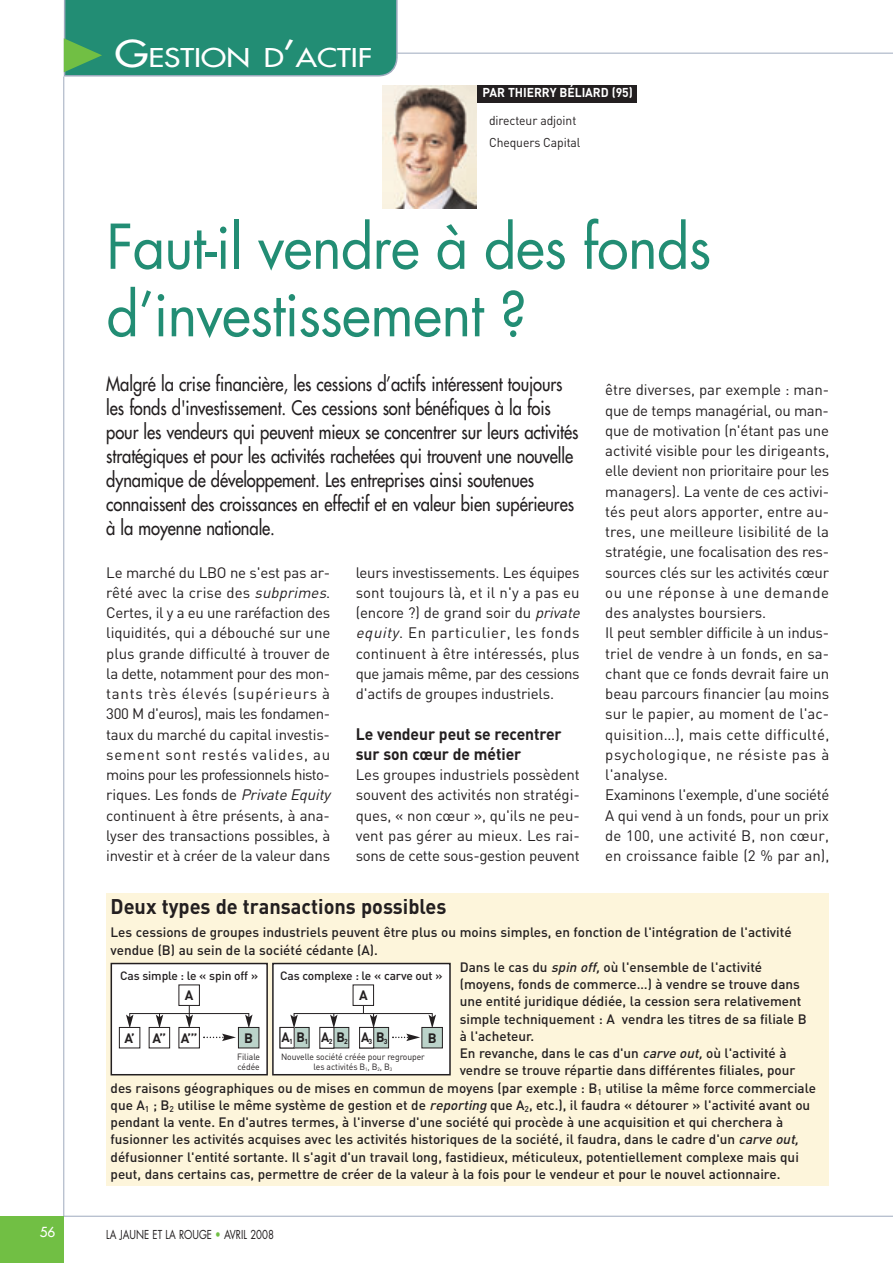
<style>
.page{position:relative;width:893px;height:1263px;background:#fff}
.page>*{position:absolute;margin:0;border:0;box-sizing:border-box;transform-origin:0 0}
.t1{font:60px/67.5px "Futura";letter-spacing:-.02em;color:#228d74;scale:.95 1}
.t2{font:25.2px "Futura";color:#fff;scale:1.2 1}
.t3{font:700 21px "DIN";color:#231f20;scale:.95 1}
.t4{font:19.5px/24px "Futura";letter-spacing:-.005em;color:#231f20;scale:.85 1}
.t5{font:700 16.5px/20.2px "DIN";letter-spacing:-.005em;color:#231f20;scale:.95 1}
.t6{font:15px/20.2px "DIN";letter-spacing:-.01em;color:#231f20;text-align:justify}
.t7{font:500 13.5px "DIN";color:#231f20}
.t8{font:700 13.5px "DIN";color:#231f20}
.t9{font:700 13.5px "DIN";color:#231f20;scale:.95 1}
.t10{font:13.5px "Futura";color:#fff}
.t11{font:12.75px/22.8px "DIN";letter-spacing:-.005em;color:#231f20;scale:.95 1}
.t12{font:700 12.75px "DIN";letter-spacing:-.005em;color:#fff;scale:.95 1}
.t13{font:500 12px "DIN";letter-spacing:-.01em;color:#231f20}
.t14{font:12px "Futura";color:#231f20;scale:.8 1}
.t15{font:9px/10.5px "DIN";letter-spacing:-.005em;color:#231f20;scale:.95 1}
.s1{font-size:36px}
.s2{font-style:italic}
.s3{color:#71bf44}
</style>
<div class="page">
<div style="left:476px;top:85px;width:160px;height:17px;background:#231f20"></div>
<img style="left:383px;top:85px;width:93px;height:123px">
<hr style="left:106px;top:53px;width:787px;height:1px;background:#9faabe">
<hr style="left:64px;top:1216px;width:829px;height:1px;background:#9faabe">
<hr style="left:63px;top:77px;width:1px;height:1139px;background:#9faabe">
<div style="left:0;top:1216px;width:64px;height:47px;background:#71bf44"></div>
<div style="left:64px;top:0;width:335px;height:77px;background:#228d74"></div>
<div style="left:106px;top:893px;width:723px;height:292px;background:#fdf5db"></div>
<div style="left:111px;top:963px;width:156px;height:112px;background:#fff"></div>
<div style="left:111px;top:963px;width:157px;height:112px;border:2px solid #231f20"></div>
<div style="left:273px;top:963px;width:177px;height:112px;background:#fff"></div>
<div style="left:272px;top:963px;width:179px;height:112px;border:2px solid #231f20"></div>
<svg style="left:126px;top:1014px;width:7px;height:13px"></svg>
<svg style="left:156px;top:1014px;width:7px;height:13px"></svg>
<svg style="left:186px;top:1006px;width:7px;height:21px"></svg>
<svg style="left:245px;top:1013px;width:8px;height:14px"></svg>
<div style="left:179px;top:984px;width:21px;height:22px;border:1px solid #231f20"></div>
<div style="left:179px;top:1027px;width:21px;height:21px;border:1px solid #231f20"></div>
<div style="left:238px;top:1027px;width:21px;height:21px;background:#bbd3ca"></div>
<div style="left:238px;top:1027px;width:21px;height:21px;border:1px solid #231f20"></div>
<div style="left:149px;top:1027px;width:21px;height:21px;border:1px solid #231f20"></div>
<div style="left:119px;top:1027px;width:21px;height:21px;border:1px solid #231f20"></div>
<hr style="left:129px;top:1013px;width:120px;height:1px;background:#231f20">
<svg style="left:203px;top:1033px;width:33px;height:8px"></svg>
<svg style="left:290px;top:1013px;width:8px;height:14px"></svg>
<svg style="left:330px;top:1014px;width:8px;height:13px"></svg>
<svg style="left:370px;top:1014px;width:7px;height:13px"></svg>
<svg style="left:428px;top:1014px;width:8px;height:13px"></svg>
<div style="left:353px;top:984px;width:21px;height:22px;border:1px solid #231f20"></div>
<div style="left:360px;top:1027px;width:29px;height:21px;background:#bbd3ca"></div>
<div style="left:359px;top:1027px;width:30px;height:21px;border:1px solid #231f20"></div>
<div style="left:360px;top:1027px;width:14px;height:21px;background:#fff"></div>
<div style="left:359px;top:1027px;width:15px;height:21px;border:1px solid #231f20"></div>
<div style="left:422px;top:1027px;width:20px;height:21px;background:#bbd3ca"></div>
<div style="left:421px;top:1027px;width:22px;height:21px;border:1px solid #231f20"></div>
<div style="left:320px;top:1027px;width:29px;height:21px;background:#bbd3ca"></div>
<div style="left:320px;top:1027px;width:14px;height:21px;background:#fff"></div>
<div style="left:280px;top:1027px;width:29px;height:21px;background:#bbd3ca"></div>
<div style="left:280px;top:1027px;width:29px;height:21px;border:1px solid #231f20"></div>
<div style="left:280px;top:1027px;width:14px;height:21px;background:#fff"></div>
<hr style="left:294px;top:1013px;width:139px;height:1px;background:#231f20">
<svg style="left:392px;top:1033px;width:28px;height:8px"></svg>
<p class="t10" style="left:40px;top:1226px;width:17px">56</p>
<h2 class="t2" style="left:115px;top:45px;width:216px"><span class="s1">G</span>ESTION D<span class="s1">’</span>ACTIF</h2>
<p class="t12" style="left:483px;top:86px;width:160px">PAR THIERRY BÉLIARD (95)</p>
<p class="t11" style="left:489px;top:109px;width:98px">directeur adjoint<br>Chequers Capital</p>
<h1 class="t1" style="left:106px;top:218px;width:638px">Faut-il vendre à des fonds d’investissement ?</h1>
<p class="t4" style="left:106px;top:373px;width:557px">Malgré la crise financière, les cessions d’actifs intéressent toujours les fonds d'investissement. Ces cessions sont bénéfiques à la fois pour les vendeurs qui peuvent mieux se concentrer sur leurs activités stratégiques et pour les activités rachetées qui trouvent une nouvelle dynamique de développement. Les entreprises ainsi soutenues connaissent des croissances en effectif et en valeur bien supérieures à la moyenne nationale.</p>
<p class="t6" style="left:106px;top:562px;width:226px">Le marché du LBO ne s'est pas ar&shy;rêté avec la crise des <span class="s2">subprimes</span>.<br>Certes, il y a eu une raréfaction des liquidités, qui a débouché sur une plus grande difficulté à trouver de la dette, notamment pour des mon&shy;tants très élevés (supérieurs à 300 M d'euros), mais les fondamen&shy;taux du marché du capital investis&shy;sement sont restés valides, au moins pour les professionnels histo&shy;riques. Les fonds de <span class="s2">Private Equity </span>continuent à être présents, à ana&shy;lyser des transactions possibles, à investir et à créer de la valeur dans</p>
<p class="t6" style="left:356px;top:562px;width:229px;text-align:left">leurs investissements. Les équipes sont toujours là, et il n'y a pas eu (encore ?) de grand soir du <span class="s2">private equity</span>. En particulier, les fonds continuent à être intéressés, plus que jamais même, par des cessions d'actifs de groupes industriels.</p>
<p class="t5" style="left:356px;top:724px;width:218px">Le vendeur peut se recentrer sur son cœur de métier</p>
<p class="t6" style="left:356px;top:765px;width:226px">Les groupes industriels possèdent souvent des activités non stratégi&shy;ques, « non cœur », qu'ils ne peu&shy;vent pas gérer au mieux. Les rai&shy;sons de cette sous-gestion peuvent</p>
<p class="t6" style="left:605px;top:380px;width:226px;text-align:left">être diverses, par exemple : man&shy;que de temps managérial, ou man&shy;que de motivation (n'étant pas une activité visible pour les dirigeants, elle devient non prioritaire pour les managers). La vente de ces activi&shy;tés peut alors apporter, entre au&shy;tres, une meilleure lisibilité de la stratégie, une focalisation des res&shy;sources clés sur les activités cœur ou une réponse à une demande des analystes boursiers.<br>Il peut sembler difficile à un indus&shy;triel de vendre à un fonds, en sa&shy;chant que ce fonds devrait faire un beau parcours financier (au moins sur le papier, au moment de l'ac&shy;quisition…), mais cette difficulté, psychologique, ne résiste pas à l'analyse.<br>Examinons l'exemple, d'une société<br>A qui vend à un fonds, pour un prix de 100, une activité B, non cœur, en croissance faible (2 % par an),</p>
<h3 class="t3" style="left:111px;top:894px;width:355px">Deux types de transactions possibles</h3>
<p class="t7" style="left:111px;top:925px;width:683px">Les cessions de groupes industriels peuvent être plus ou moins simples, en fonction de l'intégration de l'activité</p>
<p class="t7" style="left:111px;top:942px;width:269px">vendue (B) au sein de la société cédante (A).</p>
<p class="t7" style="left:460px;top:959px;width:304px">Dans le cas du <span class="s2">spin off,</span>où l'ensemble de l'activité</p>
<p class="t7" style="left:460px;top:976px;width:342px">(moyens, fonds de commerce…) à vendre se trouve dans</p>
<p class="t7" style="left:460px;top:994px;width:343px">une entité juridique dédiée, la cession sera relativement</p>
<p class="t7" style="left:460px;top:1011px;width:348px">simple techniquement : A vendra les titres de sa filiale B</p>
<p class="t7" style="left:460px;top:1028px;width:76px">à l'acheteur.</p>
<p class="t7" style="left:460px;top:1045px;width:328px">En revanche, dans le cas d'un <span class="s2">carve out,</span>où l'activité à</p>
<p class="t7" style="left:460px;top:1063px;width:337px">vendre se trouve répartie dans différentes filiales, pour</p>
<p class="t7" style="left:111px;top:1080px;width:707px">des raisons géographiques ou de mises en commun de moyens (par exemple : B<sub>1</sub> utilise la même force commerciale</p>
<p class="t7" style="left:111px;top:1097px;width:701px">que A<sub>1</sub> ; B<sub>2</sub> utilise le même système de gestion et de <span class="s2">reporting</span>que A<sub>2</sub>, etc.), il faudra « détourer » l'activité avant ou</p>
<p class="t7" style="left:111px;top:1114px;width:674px">pendant la vente. En d'autres termes, à l'inverse d'une société qui procède à une acquisition et qui cherchera à</p>
<p class="t7" style="left:111px;top:1132px;width:692px">fusionner les activités acquises avec les activités historiques de la société, il faudra, dans le cadre d'un <span class="s2">carve out,</span></p>
<p class="t7" style="left:111px;top:1149px;width:690px">défusionner l'entité sortante. Il s'agit d'un travail long, fastidieux, méticuleux, potentiellement complexe mais qui</p>
<p class="t7" style="left:111px;top:1166px;width:671px">peut, dans certains cas, permettre de créer de la valeur à la fois pour le vendeur et pour le nouvel actionnaire.</p>
<p class="t13" style="left:120px;top:969px;width:140px">Cas simple : le « spin off »</p>
<p class="t13" style="left:280px;top:969px;width:164px">Cas complexe : le « carve out »</p>
<p class="t8" style="left:359px;top:987px;width:10px">A</p>
<p class="t9" style="left:281px;top:1030px;width:113px">A<sub>1</sub> B<sub>1</sub> A<sub>2</sub> B<sub>2</sub> A<sub>3</sub> B<sub>3</sub></p>
<p class="t8" style="left:428px;top:1030px;width:10px">B</p>
<p class="t8" style="left:185px;top:987px;width:10px">A</p>
<p class="t8" style="left:124px;top:1030px;width:12px">A’</p>
<p class="t8" style="left:153px;top:1030px;width:47px">A’’ A’’’</p>
<p class="t8" style="left:244px;top:1030px;width:10px">B</p>
<p class="t15" style="left:281px;top:1051px;width:153px;text-align:center">Nouvelle société créée pour regrouper les activités B<sub>1</sub>, B<sub>2</sub>, B<sub>3</sub></p>
<p class="t15" style="left:237px;top:1051px;width:26px">Filiale cédée</p>
<p class="t14" style="left:106px;top:1229px;width:211px">LA JAUNE ET LA ROUGE <span class="s3">•</span> AVRIL 2008</p>
</div>
